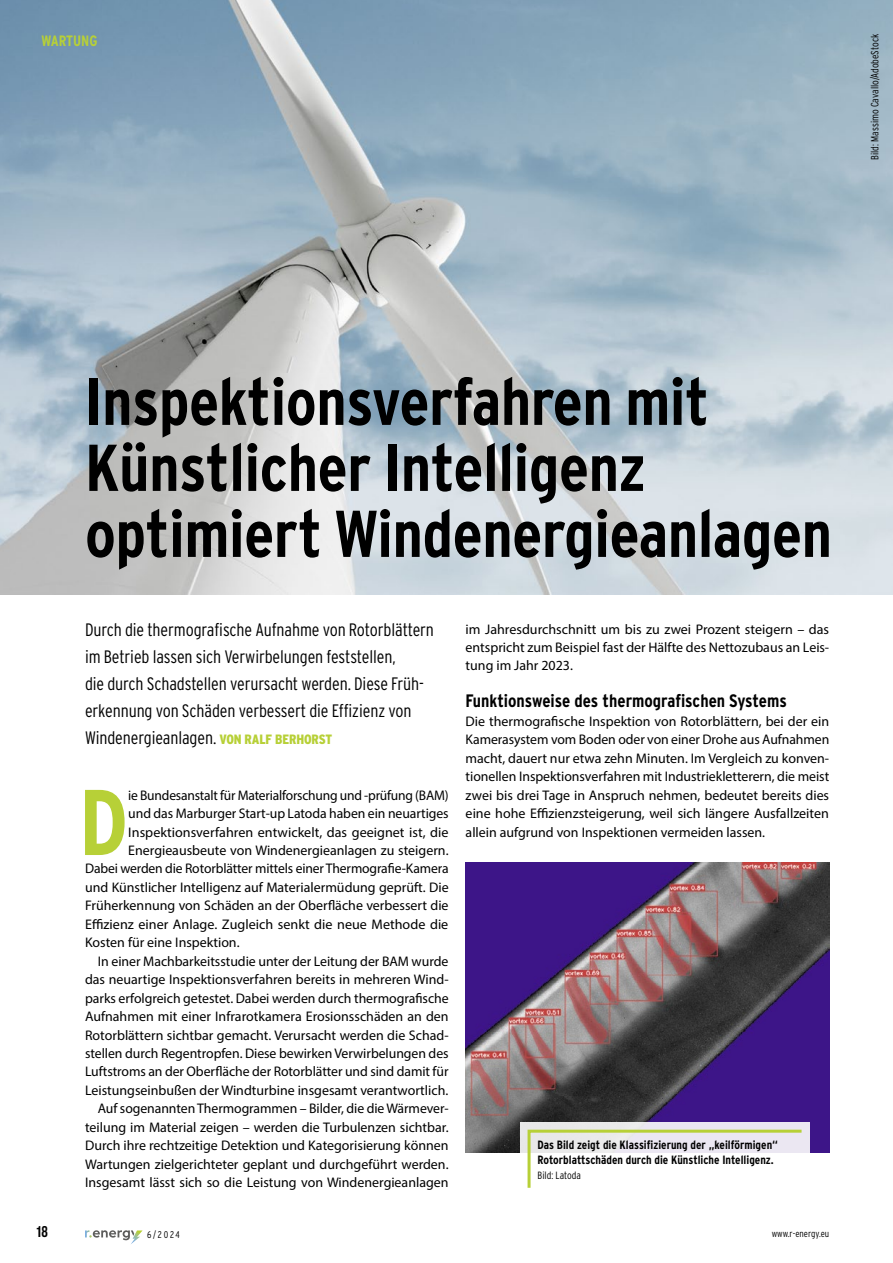
<style>
.page{position:relative;width:893px;height:1263px;background:#fff}
.page>*{position:absolute;margin:0;border:0;box-sizing:border-box;transform-origin:0 0}
.t1{font:700 93px "Interstate Condensed";color:#b7d037}
.t2{font:700 66px/66px "Interstate Condensed";letter-spacing:-.005em;color:#000}
.t3{font:300 18px/27px "Interstate Condensed";letter-spacing:-.005em;color:#000}
.t4{font:700 18px "Interstate Condensed";color:#000}
.t5{font:700 15px "Interstate Condensed";color:#b7d037}
.t6{font:700 condensed 15px "Good Pro";color:#000}
.t7{font:13.95px/18.5px "Myriad Pro";color:#000;text-align:justify}
.t8{font:700 12px/15px "Interstate Condensed";color:#000}
.t9{font:300 10.5px "Interstate Condensed";color:#000}
.t10{font:300 9.75px "Interstate Condensed";color:#000}
.s1{font-weight:900;font-size:13.5px;color:#b7d037}
</style>
<div class="page">
<svg style="left:85px;top:1230px;width:58px;height:14px"></svg>
<img style="left:0;top:0;width:893px;height:594px">
<img style="left:466px;top:862px;width:363px;height:291px">
<div style="left:521px;top:1123px;width:289px;height:73px;background:linear-gradient(to right,#f4f4f3,#f6f3fa)"></div>
<svg style="left:526px;top:1128px;width:278px;height:63px"></svg>
<p class="t5" style="left:41px;top:32px;width:57px">WARTUNG</p>
<p class="t9" style="left:869px;top:160px;width:127px;rotate:-90deg">Bild: Massimo Cavallo/AdobeStock</p>
<h2 class="t2" style="left:85px;top:368px;width:748px">Inspektionsverfahren mit<br>Künstlicher Intelligenz optimiert Windenergieanlagen</h2>
<p class="t3" style="left:85px;top:616px;width:350px">Durch die thermografische Aufnahme von Rotorblättern im Betrieb lassen sich Verwirbelungen feststellen,<br>die durch Schadstellen verursacht werden. Diese Früh&shy;erkennung von Schäden verbessert die Effizienz von Windenergieanlagen. <span class="s1">VON RALF BERHORST</span></p>
<p class="t7" style="left:128px;top:785px;width:322px">ie Bundesanstalt für Materialforschung und -prüfung (BAM)</p>
<p class="t7" style="left:128px;top:804px;width:322px">und das Marburger Start-up Latoda haben ein neuartiges</p>
<p class="t7" style="left:128px;top:822px;width:322px">Inspektionsverfahren entwickelt, das geeignet ist, die</p>
<p class="t7" style="left:128px;top:841px;width:322px">Energieausbeute von Windenergieanlagen zu steigern.</p>
<p class="t7" style="left:85px;top:859px;width:365px">Dabei werden die Rotorblätter mittels einer Thermografie-Kamera</p>
<p class="t7" style="left:85px;top:878px;width:365px">und Künstlicher Intelligenz auf Materialermüdung geprüft. Die</p>
<p class="t7" style="left:85px;top:896px;width:365px">Früherkennung von Schäden an der Oberfläche verbessert die</p>
<p class="t7" style="left:85px;top:915px;width:365px">Effizienz einer Anlage. Zugleich senkt die neue Methode die</p>
<p class="t7" style="left:85px;top:933px;width:156px">Kosten für eine Inspektion.</p>
<p class="t7" style="left:98px;top:951px;width:352px">In einer Machbarkeitsstudie unter der Leitung der BAM wurde</p>
<p class="t7" style="left:85px;top:970px;width:365px">das neuartige Inspektionsverfahren bereits in mehreren Wind-</p>
<p class="t7" style="left:85px;top:988px;width:365px">parks erfolgreich getestet. Dabei werden durch thermografische</p>
<p class="t7" style="left:85px;top:1007px;width:365px">Aufnahmen mit einer Infrarotkamera Erosionsschäden an den</p>
<p class="t7" style="left:85px;top:1025px;width:365px">Rotorblättern sichtbar gemacht. Verursacht werden die Schad-</p>
<p class="t7" style="left:85px;top:1044px;width:365px">stellen durch Regentropfen. Diese bewirken Verwirbelungen des</p>
<p class="t7" style="left:85px;top:1062px;width:365px">Luftstroms an der Oberfläche der Rotorblätter und sind damit für</p>
<p class="t7" style="left:85px;top:1081px;width:365px">Leistungseinbußen der Windturbine insgesamt verantwortlich.</p>
<p class="t7" style="left:98px;top:1099px;width:352px">Auf sogenannten Thermogrammen – Bilder, die die Wärmever-</p>
<p class="t7" style="left:85px;top:1118px;width:365px">teilung im Material zeigen – werden die Turbulenzen sichtbar.</p>
<p class="t7" style="left:85px;top:1136px;width:365px">Durch ihre rechtzeitige Detektion und Kategorisierung können</p>
<p class="t7" style="left:85px;top:1154px;width:365px">Wartungen zielgerichteter geplant und durchgeführt werden.</p>
<p class="t7" style="left:85px;top:1173px;width:365px">Insgesamt lässt sich so die Leistung von Windenergieanlagen</p>
<h1 class="t1" style="left:79px;top:770px;width:51px">D</h1>
<p class="t7" style="left:466px;top:619px;width:365px">im Jahresdurchschnitt um bis zu zwei Prozent steigern – das entspricht zum Beispiel fast der Hälfte des Nettozubaus an Leis&shy;tung im Jahr 2023.</p>
<p class="t4" style="left:466px;top:691px;width:323px">Funktionsweise des thermografischen Systems</p>
<p class="t7" style="left:466px;top:712px;width:365px">Die thermografische Inspektion von Rotorblättern, bei der ein Kamerasystem vom Boden oder von einer Drohe aus Aufnahmen macht, dauert nur etwa zehn Minuten. Im Vergleich zu konven&shy;tionellen Inspektionsverfahren mit Industriekletterern, die meist zwei bis drei Tage in Anspruch nehmen, bedeutet bereits dies eine hohe Effizienzsteigerung, weil sich längere Ausfallzeiten</p>
<p class="t7" style="left:466px;top:822px;width:301px">allein aufgrund von Inspektionen vermeiden lassen.</p>
<p class="t8" style="left:538px;top:1137px;width:242px">Das Bild zeigt die Klassifizierung der „keilförmigen“<br>Rotorblattschäden durch die Künstliche Intelligenz.</p>
<p class="t9" style="left:538px;top:1170px;width:45px">Bild: Latoda</p>
<p class="t6" style="left:37px;top:1224px;width:13px">18</p>
<p class="t10" style="left:147px;top:1228px;width:34px">6/2024</p>
<p class="t10" style="left:772px;top:1228px;width:59px">www.r-energy.eu</p>
</div>
